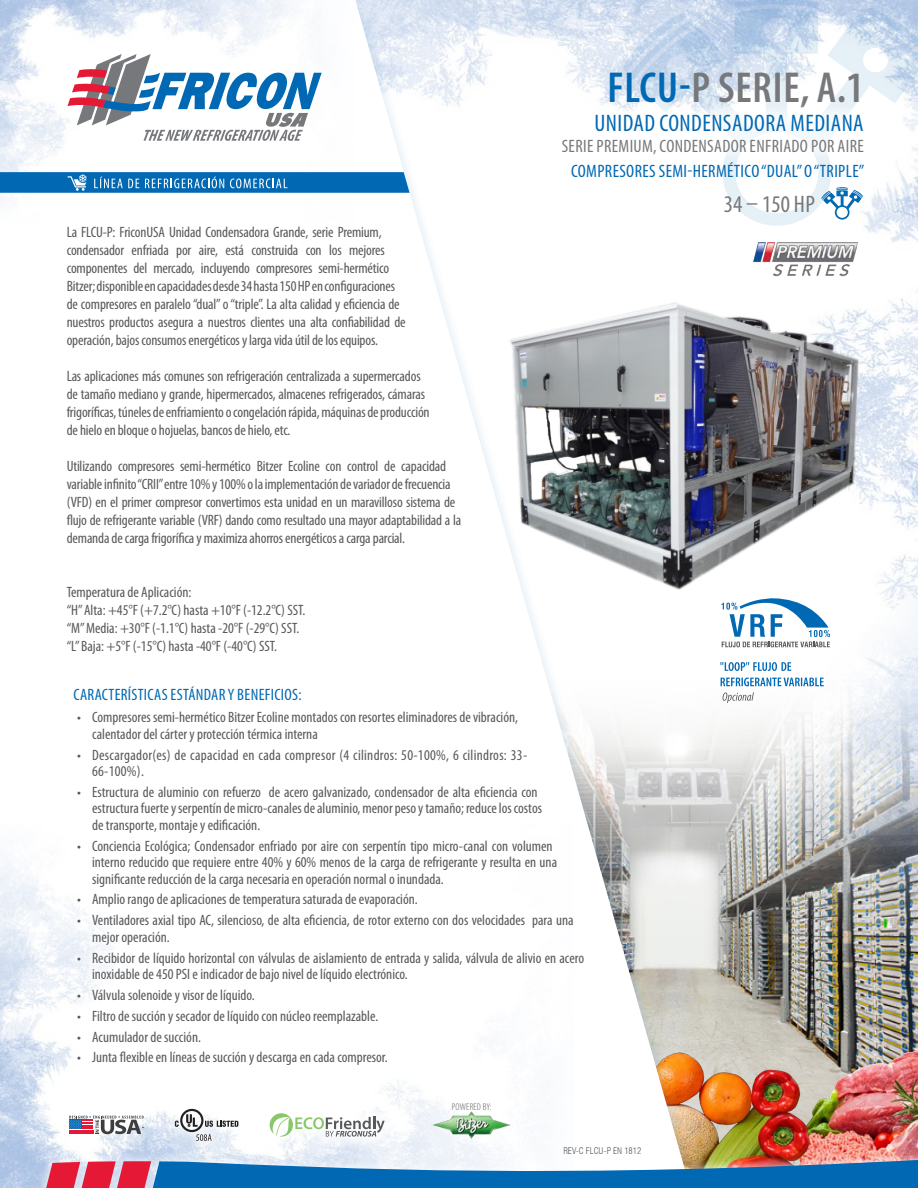
<style>
.page{position:relative;width:918px;height:1188px;background:#fff}
.page>*{position:absolute;margin:0;border:0;box-sizing:border-box;transform-origin:0 0}
.Model_Name_1{font:600 condensed 43.5px "Myriad Pro";letter-spacing:.02em;color:#76787b}
.t1{font:condensed 24px "Myriad Pro";letter-spacing:.02em;color:#0168b3}
.t2{font:condensed 24px "Myriad Pro";color:#76787b}
.t3{font:condensed 18px "Myriad Pro";letter-spacing:.02em;color:#0168b3}
.t4{font:condensed 18px "Myriad Pro";letter-spacing:.02em;color:#76787b}
.Body_Bullets_REVISED{font:condensed 16.5px "Myriad Pro";letter-spacing:.02em;color:#0168b3}
.Paragraph_Style_1{font:condensed 15px/18px "Myriad Pro";letter-spacing:-.005em;color:#57585a}
.Paragraph_Style_1-2{font:condensed 15px/16.5px "Myriad Pro";letter-spacing:.02em;color:#57585a}
.t5{font:300 condensed 9.75px "Myriad Pro";letter-spacing:.02em;color:#57585a}
.Body{font:300 condensed 9px "Swiss 721 BT";color:#57585a}
.s1{color:#0168b3}
</style>
<div class="page">
<img style="left:706px;top:676px;width:212px;height:374px">
<img style="left:721px;top:226px;width:197px;height:450px">
<svg style="left:706px;top:0;width:212px;height:226px"></svg>
<img style="left:809px;top:1050px;width:109px;height:100px">
<img style="left:706px;top:1050px;width:103px;height:100px">
<svg style="left:355px;top:0;width:335px;height:1150px"></svg>
<img style="left:0;top:856px;width:573px;height:332px">
<img style="left:0;top:0;width:293px;height:202px">
<svg style="left:68px;top:54px;width:254px;height:87px"></svg>
<div style="left:30px;top:1150px;width:888px;height:38px;background:#fff;opacity:.75"></div>
<svg style="left:39px;top:1159px;width:879px;height:29px;background:#5884b5"></svg>
<svg style="left:821px;top:187px;width:42px;height:33px"></svg>
<img style="left:754px;top:243px;width:103px;height:37px">
<div style="left:257px;top:1100px;width:141px;height:49px;background:#fff;opacity:.75"></div>
<svg style="left:270px;top:1113px;width:115px;height:24px"></svg>
<div style="left:165px;top:1099px;width:83px;height:52px;background:#fff;opacity:.75"></div>
<svg style="left:175px;top:1109px;width:63px;height:32px"></svg>
<svg style="left:69px;top:1116px;width:75px;height:18px"></svg>
<div style="left:425px;top:1103px;width:93px;height:44px;background:#fff"></div>
<img style="left:433px;top:1110px;width:77px;height:30px">
<img style="left:501px;top:298px;width:363px;height:295px">
<div style="left:68px;top:702px;width:526px;height:373px;background:#fff"></div>
<div style="left:550px;top:101px;width:326px;height:65px;background:#fff"></div>
<svg style="left:0;top:172px;width:410px;height:21px;background:#1e79bb"></svg>
<svg style="left:721px;top:598px;width:109px;height:49px"></svg>
<svg style="left:721px;top:678px;width:103px;height:8px"></svg>
<svg style="left:720px;top:662px;width:71px;height:9px"></svg>
<svg style="left:723px;top:692px;width:31px;height:11px"></svg>
<p class="Model_Name_1" style="left:607px;top:61px;width:258px"><span class="s1">FLCU-</span>P SERIE, A.1</p>
<p class="t1" style="left:594px;top:108px;width:271px">UNIDAD CONDENSADORA MEDIANA</p>
<p class="t4" style="left:562px;top:135px;width:304px">SERIE PREMIUM, CONDENSADOR ENFRIADO POR AIRE</p>
<p class="t3" style="left:571px;top:160px;width:295px">COMPRESORES SEMI-HERMÉTICO “DUAL” O “TRIPLE”</p>
<p class="Paragraph_Style_1" style="left:67px;top:223px;width:340px">La FLCU-P: FriconUSA Unidad Condensadora Grande, serie Premium, condensador enfriada por aire, está construida con los mejores componentes del mercado, incluyendo compresores semi-hermético Bitzer; disponible en capacidades desde 34 hasta 150 HP en configuraciones de compresores en paralelo “dual” o “triple”. La alta calidad y eficiencia de nuestros productos asegura a nuestros clientes una alta confiabilidad de operación, bajos consumos energéticos y larga vida útil de los equipos.</p>
<p class="Paragraph_Style_1" style="left:67px;top:367px;width:365px">Las aplicaciones más comunes son refrigeración centralizada a supermercados de tamaño mediano y grande, hipermercados, almacenes refrigerados, cámaras frigoríficas, túneles de enfriamiento o congelación rápida, máquinas de producción de hielo en bloque o hojuelas, bancos de hielo, etc.</p>
<p class="Paragraph_Style_1" style="left:67px;top:457px;width:396px">Utilizando compresores semi-hermético Bitzer Ecoline con control de capacidad variable infinito “CRII” entre 10% y 100% o la implementación de variador de frecuencia (VFD) en el primer compresor convertimos esta unidad en un maravilloso sistema de flujo de refrigerante variable (VRF) dando como resultado una mayor adaptabilidad a la demanda de carga frigorífica y maximiza ahorros energéticos a carga parcial.</p>
<p class="Paragraph_Style_1" style="left:67px;top:583px;width:126px">Temperatura de Aplicación:</p>
<p class="Paragraph_Style_1" style="left:67px;top:601px;width:240px">“H” Alta: +45°F (+7.2°C) hasta +10°F (-12.2°C) SST.</p>
<p class="Paragraph_Style_1" style="left:67px;top:619px;width:234px">“M” Media: +30°F (-1.1°C) hasta -20°F (-29°C) SST.</p>
<p class="Paragraph_Style_1" style="left:67px;top:637px;width:212px">“L” Baja: +5°F (-15°C) hasta -40°F (-40°C) SST.</p>
<p class="Body_Bullets_REVISED" style="left:73px;top:684px;width:230px">CARACTERÍSTICAS ESTÁNDAR Y BENEFICIOS:</p>
<p class="Paragraph_Style_1" style="left:92px;top:709px;width:427px;line-height:16.5px;text-indent:-15px">• Compresores semi-hermético Bitzer Ecoline montados con resortes eliminadores de vibración, calentador del cárter y protección térmica interna</p>
<p class="Paragraph_Style_1-2" style="left:92px;top:746px;width:437px;text-indent:-15px">• Descargador(es) de capacidad en cada compresor (4 cilindros: 50-100%, 6 cilindros: 33-<br>66-100%).</p>
<p class="Paragraph_Style_1" style="left:92px;top:783px;width:451px;line-height:16.5px;text-indent:-15px">• Estructura de aluminio con refuerzo de acero galvanizado, condensador de alta eficiencia con estructura fuerte y serpentín de micro-canales de aluminio, menor peso y tamaño; reduce los costos de transporte, montaje y edificación.</p>
<p class="Paragraph_Style_1" style="left:92px;top:837px;width:467px;line-height:16.5px;text-indent:-15px">• Conciencia Ecológica; Condensador enfriado por aire con serpentín tipo micro-canal con volumen interno reducido que requiere entre 40% y 60% menos de la carga de refrigerante y resulta en una significante reducción de la carga necesaria en operación normal o inundada.</p>
<p class="Paragraph_Style_1" style="left:77px;top:890px;width:342px">• Amplio rango de aplicaciones de temperatura saturada de evaporación.</p>
<p class="Paragraph_Style_1" style="left:92px;top:912px;width:483px;line-height:16.5px;text-indent:-15px">• Ventiladores axial tipo AC, silencioso, de alta eficiencia, de rotor externo con dos velocidades para una mejor operación.</p>
<p class="Paragraph_Style_1" style="left:92px;top:949px;width:493px;line-height:16.5px;text-indent:-15px">• Recibidor de líquido horizontal con válvulas de aislamiento de entrada y salida, válvula de alivio en acero inoxidable de 450 PSI e indicador de bajo nivel de líquido electrónico.</p>
<p class="Paragraph_Style_1" style="left:77px;top:986px;width:179px">• Válvula solenoide y visor de líquido.</p>
<p class="Paragraph_Style_1" style="left:77px;top:1007px;width:303px">• Filtro de succión y secador de líquido con núcleo reemplazable.</p>
<p class="Paragraph_Style_1" style="left:77px;top:1027px;width:125px">• Acumulador de succión.</p>
<p class="Paragraph_Style_1" style="left:77px;top:1048px;width:312px">• Junta flexible en líneas de succión y descarga en cada compresor.</p>
<p class="t5" style="left:452px;top:1102px;width:41px">POWERED BY:</p>
<p class="Body" style="left:563px;top:1145px;width:79px">REV-C FLCU-P EN 1812</p>
<p class="t2" style="left:724px;top:190px;width:93px">34 – 150 HP</p>
</div>
